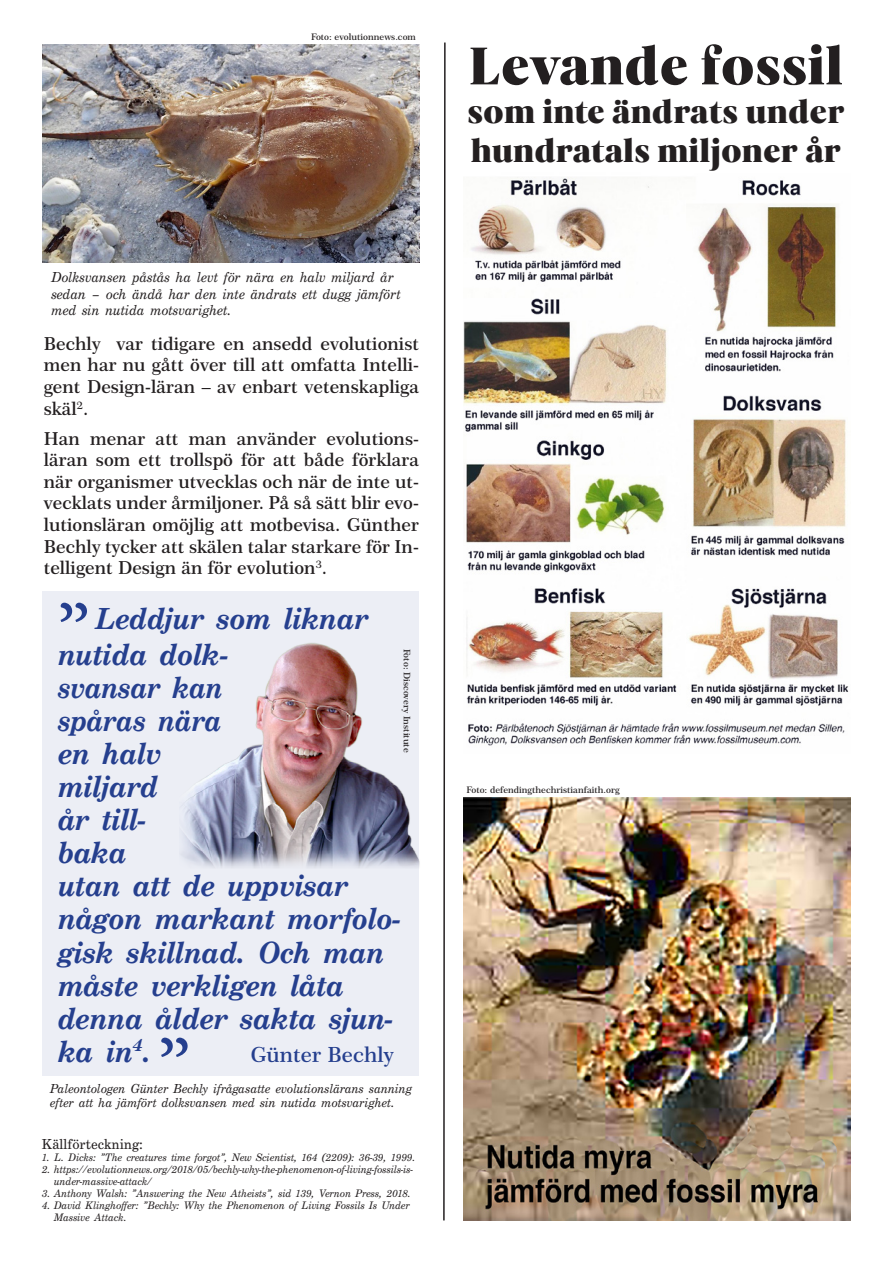
<style>
.page{position:relative;width:893px;height:1263px;background:#fff}
.page>*{position:absolute;margin:0;border:0;box-sizing:border-box;transform-origin:0 0}
.t1{font:83.4px "Minion Pro";color:#253f8e}
.t2{font:54px "Carelia Upright";color:#231f20}
.t3{font:33px/39px "Carelia Upright";color:#231f20}
.t4{font:italic 700 31.5px/33px "Century Schoolbook Pro";color:#253f8e;scale:.95 1}
.t5{font:italic 700 31.5px "Century Schoolbook Pro";color:#253f8e;scale:.9 1}
.t6{font:600 21px "Century 751 BT";color:#253f8e}
.t7{font:600 18px/21.6px "Century 751 BT";color:#231f20;text-align:justify}
.t8{font:italic 15px/16.5px "Century Schoolbook Pro";color:#231f20}
.t9{font:15px "Century Schoolbook Pro";color:#231f20}
.t10{font:italic 13.5px/14.2px "Century Schoolbook Pro";color:#231f20}
.t11{font:italic 11.25px/12px "Century Schoolbook Pro";color:#231f20}
.t12{font:600 9px "Century 751 BT";color:#231f20}
</style>
<div class="page">
<div style="left:43px;top:591px;width:376px;height:485px;background:#eceef5"></div>
<svg style="left:443px;top:42px;width:3px;height:1179px"></svg>
<img style="left:463px;top:177px;width:386px;height:569px">
<img style="left:43px;top:44px;width:376px;height:219px">
<img style="left:463px;top:797px;width:388px;height:423px">
<img style="left:181px;top:642px;width:239px;height:226px">
<p class="t12" style="left:311px;top:31px;width:106px">Foto: evolutionnews.com</p>
<p class="t8" style="left:51px;top:269px;width:351px">Dolksvansen påstås ha levt för nära en halv miljard år sedan – och ändå har den inte ändrats ett dugg jämfört med sin nutida motsvarighet.</p>
<p class="t7" style="left:44px;top:332px;width:377px">Bechly var tidigare en ansedd evolutionist men har nu gått över till att omfatta Intelli&shy;gent Design-läran – av enbart vetenskapliga skäl<sup>2</sup>.</p>
<p class="t7" style="left:44px;top:427px;width:377px">Han menar att man använder evolutions&shy;läran som ett trollspö för att både förklara när organismer utvecklas och när de inte ut&shy;vecklats under årmiljoner. På så sätt blir evo&shy;lutionsläran omöjlig att motbevisa. Günther Bechly tycker att skälen talar starkare för In&shy;telligent Design än för evolution<sup>3</sup>.</p>
<p class="t1" style="left:57px;top:579px;width:35px">”</p>
<p class="t4" style="left:95px;top:604px;width:288px">Leddjur som liknar</p>
<p class="t4" style="left:58px;top:640px;width:181px">nutida dolk-</p>
<p class="t5" style="left:58px;top:670px;width:184px">svansar kan</p>
<p class="t5" style="left:58px;top:703px;width:183px">spåras nära</p>
<p class="t4" style="left:58px;top:739px;width:110px">en halv</p>
<p class="t4" style="left:58px;top:772px;width:107px">miljard</p>
<p class="t4" style="left:58px;top:805px;width:94px">år till-</p>
<p class="t4" style="left:58px;top:838px;width:74px">baka</p>
<p class="t4" style="left:58px;top:871px;width:362px">utan att de uppvisar någon markant morfolo&shy;gisk skillnad. Och man måste verkligen låta denna ålder sakta sjun&shy;ka in<sup>4</sup>.</p>
<p class="t12" style="left:413px;top:648px;width:105px;rotate:90deg">Foto: Discovery Institute</p>
<p class="t1" style="left:158px;top:1014px;width:35px">”</p>
<p class="t6" style="left:251px;top:1042px;width:145px">Günter Bechly</p>
<p class="t10" style="left:50px;top:1081px;width:363px">Paleontologen Günter Bechly ifrågasatte evolutionslärans sanning efter att ha jämfört dolksvansen med sin nutida motsvarighet.</p>
<p class="t9" style="left:42px;top:1135px;width:103px">Källförteckning:</p>
<p class="t11" style="left:42px;top:1151px;width:375px">1. L. Dicks: ”The creatures time forgot”, New Scientist, 164 (2209): 36-39, 1999.</p>
<p class="t11" style="left:54px;top:1163px;width:361px;text-indent:-12px">2. https://evolutionnews.org/2018/05/bechly-why-the-phenomenon-of-living-fossils-is&shy;under-massive-attack/</p>
<p class="t11" style="left:42px;top:1187px;width:370px">3. Anthony Walsh: ”Answering the New Atheists”, sid 139, Vernon Press, 2018.</p>
<p class="t11" style="left:54px;top:1199px;width:357px;text-indent:-12px">4. David Klinghoffer: ”Bechly: Why the Phenomenon of Living Fossils Is Under<br>Massive Attack.</p>
<p class="t2" style="left:469px;top:34px;width:376px">Levande fossil</p>
<p class="t3" style="left:467px;top:92px;width:379px">som inte ändrats under hundratals miljoner år</p>
<p class="t12" style="left:467px;top:784px;width:155px">Foto: defendingthechristianfaith.org</p>
</div>
